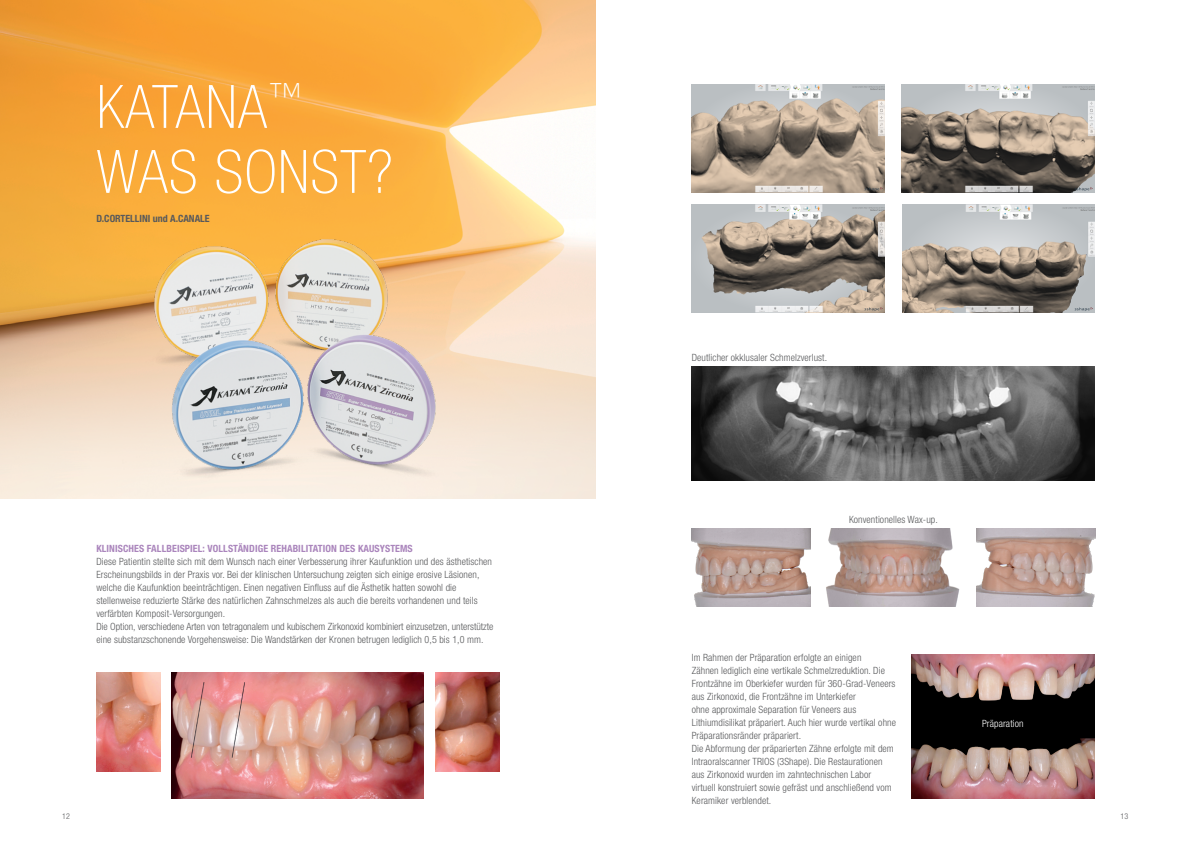
<style>
.page{position:relative;width:1191px;height:842px;background:#fff}
.page>*{position:absolute;margin:0;border:0;box-sizing:border-box;transform-origin:0 0}
.t1{font:100 condensed 60px/65px "Helvetica Neue LT Std";letter-spacing:.02em;color:#fff}
.t2{font:300 condensed 10px/13px "Helvetica Neue LT Std";letter-spacing:.01em;color:#58595b}
.t3{font:700 condensed 10px "Helvetica Neue LT Std";letter-spacing:.01em;color:#aa85bc}
.t4{font:700 condensed 10px "Helvetica Neue LT Std";color:#58595b}
.t5{font:300 condensed 10px "Helvetica Neue LT Std";letter-spacing:.01em;color:#fff}
.t6{font:300 condensed 8px "Helvetica Neue LT Std";color:#58595b}
</style>
<div class="page">
<img style="left:0;top:0;width:595px;height:498px">
<img style="left:96px;top:672px;width:64px;height:99px">
<img style="left:435px;top:672px;width:64px;height:99px">
<img style="left:171px;top:672px;width:253px;height:126px">
<img style="left:692px;top:84px;width:192px;height:108px">
<img style="left:692px;top:204px;width:192px;height:108px">
<img style="left:901px;top:84px;width:193px;height:108px">
<img style="left:902px;top:204px;width:192px;height:108px">
<img style="left:826px;top:528px;width:134px;height:79px">
<img style="left:976px;top:528px;width:119px;height:79px">
<img style="left:691px;top:528px;width:120px;height:79px">
<img style="left:691px;top:367px;width:403px;height:113px">
<img style="left:911px;top:727px;width:183px;height:71px">
<img style="left:911px;top:654px;width:183px;height:73px">
<img style="left:123px;top:229px;width:352px;height:270px">
<h1 class="t1" style="left:96px;top:74px;width:298px">KATANA<sup>™<br></sup>WAS SONST?</h1>
<p class="t4" style="left:96px;top:213px;width:115px">D.CORTELLINI und A.CANALE</p>
<p class="t3" style="left:96px;top:542px;width:318px">KLINISCHES FALLBEISPIEL: VOLLSTÄNDIGE REHABILITATION DES KAUSYSTEMS</p>
<p class="t2" style="left:96px;top:555px;width:398px">Diese Patientin stellte sich mit dem Wunsch nach einer Verbesserung ihrer Kaufunktion und des ästhetischen Erscheinungsbilds in der Praxis vor. Bei der klinischen Untersuchung zeigten sich einige erosive Läsionen, welche die Kaufunktion beeinträchtigen. Einen negativen Einfluss auf die Ästhetik hatten sowohl die stellenweise reduzierte Stärke des natürlichen Zahnschmelzes als auch die bereits vorhandenen und teils verfärbten Komposit-Versorgungen.<br>Die Option, verschiedene Arten von tetragonalem und kubischem Zirkonoxid kombiniert einzusetzen, unterstützte eine substanzschonende Vorgehensweise: Die Wandstärken der Kronen betrugen lediglich 0,5 bis 1,0 mm.</p>
<p class="t2" style="left:691px;top:350px;width:137px">Deutlicher okklusaler Schmelzverlust.</p>
<p class="t2" style="left:849px;top:512px;width:90px">Konventionelles Wax-up.</p>
<p class="t2" style="left:691px;top:651px;width:206px">Im Rahmen der Präparation erfolgte an einigen<br>Zähnen lediglich eine vertikale Schmelzreduktion. Die Frontzähne im Oberkiefer wurden für 360-Grad-Veneers aus Zirkonoxid, die Frontzähne im Unterkiefer<br>ohne approximale Separation für Veneers aus Lithiumdisilikat präpariert. Auch hier wurde vertikal ohne Präparationsränder präpariert.<br>Die Abformung der präparierten Zähne erfolgte mit dem Intraoralscanner TRIOS (3Shape). Die Restaurationen aus Zirkonoxid wurden im zahntechnischen Labor virtuell konstruiert sowie gefräst und anschließend vom Keramiker verblendet.</p>
<p class="t5" style="left:982px;top:718px;width:43px">Präparation</p>
<p class="t6" style="left:62px;top:811px;width:9px">12</p>
<p class="t6" style="left:1120px;top:811px;width:9px">13</p>
</div>
